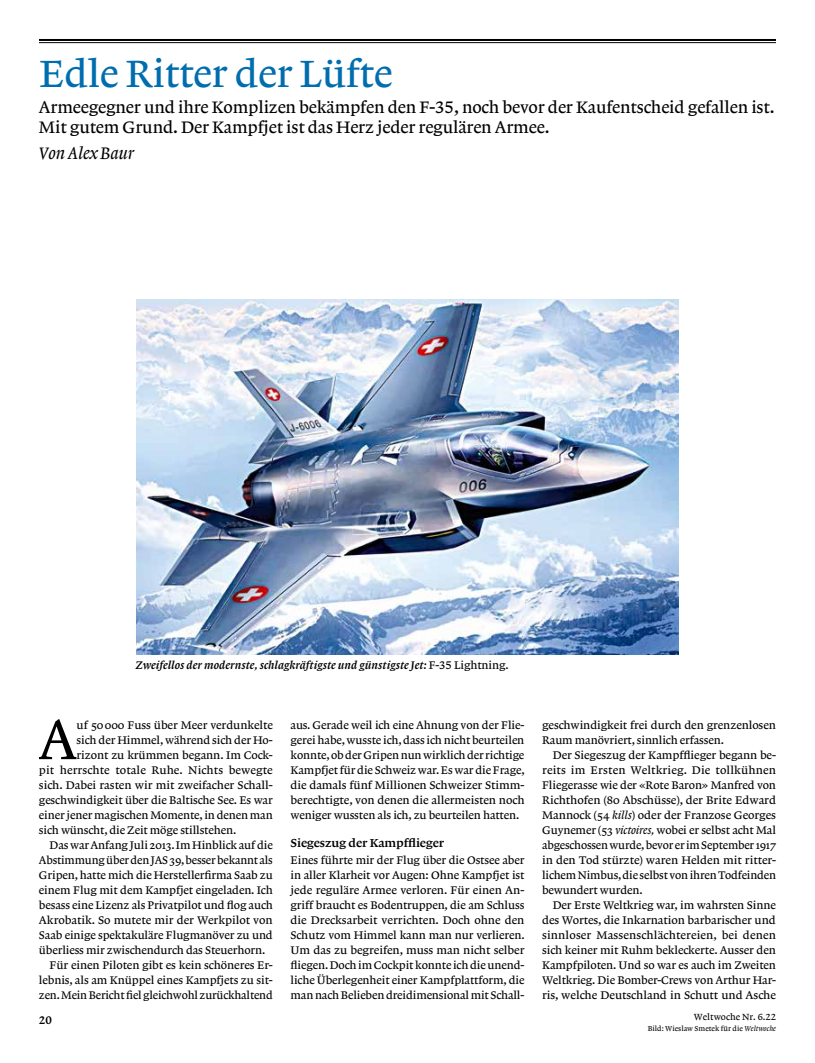
<style>
.page{position:relative;width:815px;height:1063px;background:#fff}
.page>*{position:absolute;margin:0;border:0;box-sizing:border-box;transform-origin:0 0}
.t1{font:57.62px "Lexicon No 1 Roman A Txt";color:#000}
.t2{font:40px "Lexicon No 1 Roman A Tab";letter-spacing:-.01em;color:#006dae}
.t3{font:17.5px/20px "Lexicon No 1 Roman A Tab";letter-spacing:-.01em;color:#000}
.t4{font:17.5px "Lexicon No 1 Italic A Txt";letter-spacing:-.01em;color:#000}
.t5{font:12.25px "Lexicon No 1 Roman C Txt";letter-spacing:-.01em;color:#000}
.t6{font:11.62px/15px "Lexicon No 1 Roman A Txt";letter-spacing:-.01em;color:#000;text-align:justify}
.t7{font:11.62px "Lexicon No 1 Italic C Tab";letter-spacing:.01em;color:#000}
.t8{font:11.62px "Lexicon No 1 Roman C Tab";color:#000}
.t9{font:9.38px "Lexicon No 1 Roman A Tab";color:#000}
.t10{font:7.5px "Lexicon No 1 Roman A Tab";color:#000}
.s1{font-family:"Lexicon No 1 Roman A Tab"}
.s2{font-family:"Lexicon No 1 Italic A Tab"}
</style>
<div class="page">
<hr style="left:39px;top:39px;width:737px;height:2px;background:#000">
<hr style="left:39px;top:42px;width:737px;height:1px;background:#000">
<img style="left:136px;top:299px;width:543px;height:355px">
<h2 class="t2" style="left:40px;top:52px;width:354px">Edle Ritter der Lüfte</h2>
<h3 class="t3" style="left:39px;top:97px;width:737px">Armeegegner und ihre Komplizen bekämpfen den F-35, noch bevor der Kaufentscheid gefallen ist.<br>Mit gutem Grund. Der Kampfjet ist das Herz jeder regulären Armee.</h3>
<h3 class="t4" style="left:39px;top:144px;width:96px">Von Alex Baur</h3>
<p class="t7" style="left:136px;top:659px;width:374px">Zweifellos der modernste, schlagkräftigste und günstigste Jet: <span class="s1">F-35 Lightning.</span></p>
<h1 class="t1" style="left:38px;top:708px;width:40px">A</h1>
<p class="t6" style="left:77px;top:718px;width:198px">uf 50000 Fuss über Meer verdunkelte</p>
<p class="t6" style="left:77px;top:733px;width:198px">sich der Himmel, während sich der Ho-</p>
<p class="t6" style="left:77px;top:748px;width:198px">rizont zu krümmen begann. Im Cock-</p>
<p class="t6" style="left:39px;top:763px;width:235px">pit herrschte totale Ruhe. Nichts bewegte</p>
<p class="t6" style="left:39px;top:778px;width:235px">sich. Dabei rasten wir mit zweifacher Schall-</p>
<p class="t6" style="left:39px;top:793px;width:235px">geschwindigkeit über die Baltische See. Es war</p>
<p class="t6" style="left:39px;top:808px;width:235px">einer jener magischen Momente, in denen man</p>
<p class="t6" style="left:39px;top:823px;width:199px">sich wünscht, die Zeit möge stillstehen.</p>
<p class="t6" style="left:50px;top:838px;width:225px">Das war Anfang Juli 2013. Im Hinblick auf die</p>
<p class="t6" style="left:39px;top:853px;width:235px">Abstimmung über den JAS 39, besser bekannt als</p>
<p class="t6" style="left:39px;top:868px;width:235px">Gripen, hatte mich die Herstellerfirma Saab zu</p>
<p class="t6" style="left:39px;top:883px;width:235px">einem Flug mit dem Kampfjet eingeladen. Ich</p>
<p class="t6" style="left:39px;top:898px;width:235px">besass eine Lizenz als Privatpilot und flog auch</p>
<p class="t6" style="left:39px;top:913px;width:235px">Akrobatik. So mutete mir der Werkpilot von</p>
<p class="t6" style="left:39px;top:928px;width:235px">Saab einige spektakuläre Flugmanöver zu und</p>
<p class="t6" style="left:39px;top:943px;width:228px">überliess mir zwischendurch das Steuerhorn.</p>
<p class="t6" style="left:50px;top:958px;width:225px">Für einen Piloten gibt es kein schöneres Er-</p>
<p class="t6" style="left:39px;top:973px;width:235px">lebnis, als am Knüppel eines Kampfjets zu sit-</p>
<p class="t6" style="left:39px;top:988px;width:235px">zen. Mein Bericht fiel gleichwohl zurückhaltend</p>
<p class="t8" style="left:39px;top:1014px;width:14px">20</p>
<p class="t6" style="left:291px;top:718px;width:236px">aus. Gerade weil ich eine Ahnung von der Flie&shy;gerei habe, wusste ich, dass ich nicht beurteilen konnte, ob der Gripen nun wirklich der richtige Kampfjet für die Schweiz war. Es war die Frage, die damals fünf Millionen Schweizer Stimm&shy;berechtigte, von denen die allermeisten noch weniger wussten als ich, zu beurteilen hatten.</p>
<p class="t5" style="left:291px;top:836px;width:155px">Siegeszug der Kampfflieger</p>
<p class="t6" style="left:291px;top:853px;width:236px">Eines führte mir der Flug über die Ostsee aber in aller Klarheit vor Augen: Ohne Kampfjet ist jede reguläre Armee verloren. Für einen An&shy;griff braucht es Bodentruppen, die am Schluss die Drecksarbeit verrichten. Doch ohne den Schutz vom Himmel kann man nur verlieren.<br>Um das zu begreifen, muss man nicht selber fliegen. Doch im Cockpit konnte ich die unend&shy;liche Überlegenheit einer Kampfplattform, die man nach Belieben dreidimensional mit Schall-</p>
<p class="t6" style="left:542px;top:718px;width:235px">geschwindigkeit frei durch den grenzenlosen<br>Raum manövriert, sinnlich erfassen.</p>
<p class="t6" style="left:542px;top:748px;width:236px;text-indent:11px">Der Siegeszug der Kampfflieger begann be&shy;reits im Ersten Weltkrieg. Die tollkühnen Fliegerasse wie der «Rote Baron» Manfred von Richthofen (80 Abschüsse), der Brite Edward Mannock (54 <span class="s2">kills</span>) oder der Franzose Georges Guynemer (53 <span class="s2">victoires,</span> wobei er selbst acht Mal abgeschossen wurde, bevor er im September 1917 in den Tod stürzte) waren Helden mit ritter&shy;lichem Nimbus, die selbst von ihren Todfeinden bewundert wurden.</p>
<p class="t6" style="left:542px;top:898px;width:235px;text-indent:11px">Der Erste Weltkrieg war, im wahrsten Sinne des Wortes, die Inkarnation barbarischer und sinnloser Massenschlächtereien, bei denen sich keiner mit Ruhm bekleckerte. Ausser den Kampfpiloten. Und so war es auch im Zweiten Weltkrieg. Die Bomber-Crews von Arthur Har&shy;ris, welche Deutschland in Schutt und Asche</p>
<p class="t9" style="left:694px;top:1012px;width:84px">Weltwoche Nr. 6.22</p>
<p class="t10" style="left:648px;top:1025px;width:130px">Bild: Wieslaw Smetek für die <span class="s2">Weltwoche</span></p>
</div>
